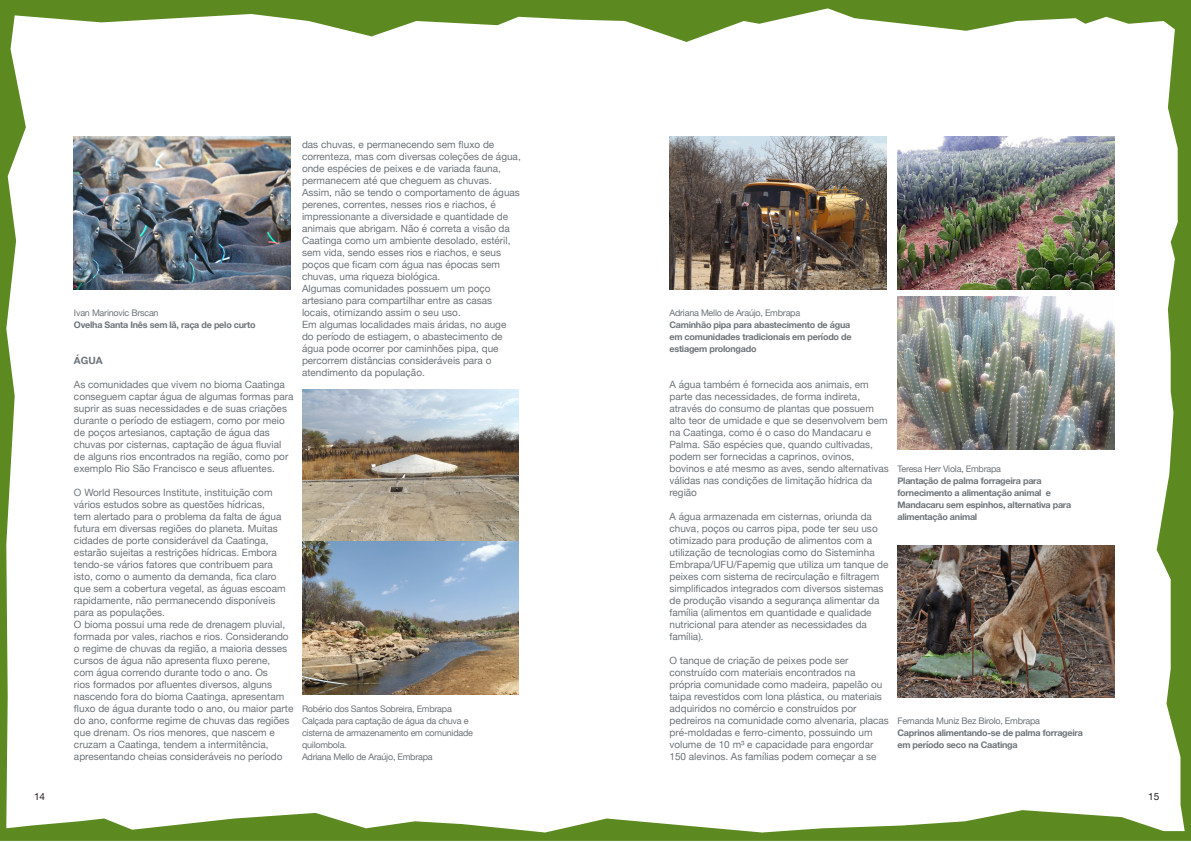
<style>
.page{position:relative;width:1191px;height:842px;background:#fff}
.page>*{position:absolute;margin:0;border:0;box-sizing:border-box;transform-origin:0 0}
.Para_chowmow{font:10px/12px "Helvetica Neue";color:#6e7479}
.t1{font:10px "Helvetica Neue";color:#231f20}
.Para_chowmow-2{font:700 10px "Helvetica Neue";color:#6e7479}
.quote{font:700 9px/12px "Helvetica Neue";letter-spacing:-.025em;color:#6e7479}
.quote-2{font:9px/12px "Helvetica Neue";letter-spacing:-.025em;color:#6e7479}
</style>
<div class="page">
<img style="left:0;top:0;width:1191px;height:841px">
<p class="quote-2" style="left:74px;top:308px;width:86px">Ivan Marinovic Brscan</p>
<p class="quote" style="left:74px;top:319px;width:183px">Ovelha Santa Inês sem lã, raça de pelo curto</p>
<p class="Para_chowmow-2" style="left:74px;top:353px;width:30px">ÁGUA</p>
<p class="Para_chowmow" style="left:74px;top:379px;width:221px">As comunidades que vivem no bioma Caatinga conseguem captar água de algumas formas para suprir as suas necessidades e de suas criações durante o período de estiagem, como por meio de poços artesianos, captação de água das chuvas por cisternas, captação de água fluvial de alguns rios encontrados na região, como por exemplo Rio São Francisco e seus afluentes.</p>
<p class="Para_chowmow" style="left:74px;top:487px;width:213px">O World Resources Institute, instituição com vários estudos sobre as questões hídricas,<br>tem alertado para o problema da falta de água futura em diversas regiões do planeta. Muitas cidades de porte considerável da Caatinga, estarão sujeitas a restrições hídricas. Embora tendo-se vários fatores que contribuem para isto, como o aumento da demanda, fica claro que sem a cobertura vegetal, as águas escoam rapidamente, não permanecendo disponíveis para as populações.</p>
<p class="Para_chowmow" style="left:74px;top:619px;width:221px">O bioma possui uma rede de drenagem pluvial, formada por vales, riachos e rios. Considerando o regime de chuvas da região, a maioria desses cursos de água não apresenta fluxo perene,<br>com água correndo durante todo o ano. Os<br>rios formados por afluentes diversos, alguns nascendo fora do bioma Caatinga, apresentam fluxo de água durante todo o ano, ou maior parte do ano, conforme regime de chuvas das regiões que drenam. Os rios menores, que nascem e cruzam a Caatinga, tendem a intermitência, apresentando cheias consideráveis no período</p>
<p class="Para_chowmow" style="left:302px;top:139px;width:220px">das chuvas, e permanecendo sem fluxo de correnteza, mas com diversas coleções de água, onde espécies de peixes e de variada fauna, permanecem até que cheguem as chuvas.<br>Assim, não se tendo o comportamento de águas perenes, correntes, nesses rios e riachos, é impressionante a diversidade e quantidade de animais que abrigam. Não é correta a visão da Caatinga como um ambiente desolado, estéril, sem vida, sendo esses rios e riachos, e seus poços que ficam com água nas épocas sem chuvas, uma riqueza biológica.</p>
<p class="Para_chowmow" style="left:302px;top:283px;width:192px">Algumas comunidades possuem um poço artesiano para compartilhar entre as casas locais, otimizando assim o seu uso.</p>
<p class="Para_chowmow" style="left:302px;top:319px;width:206px">Em algumas localidades mais áridas, no auge do período de estiagem, o abastecimento de água pode ocorrer por caminhões pipa, que percorrem distâncias consideráveis para o atendimento da população.</p>
<p class="quote-2" style="left:302px;top:704px;width:151px">Robério dos Santos Sobreira, Embrapa</p>
<p class="quote-2" style="left:302px;top:716px;width:173px">Calçada para captação de água da chuva e cisterna de armazenamento em comunidade quilombola.</p>
<p class="quote-2" style="left:302px;top:752px;width:132px">Adriana Mello de Araújo, Embrapa</p>
<p class="quote-2" style="left:669px;top:308px;width:132px">Adriana Mello de Araújo, Embrapa</p>
<p class="quote" style="left:669px;top:319px;width:184px">Caminhão pipa para abastecimento de água em comunidades tradicionais em período de estiagem prolongado</p>
<p class="Para_chowmow" style="left:669px;top:379px;width:221px">A água também é fornecida aos animais, em parte das necessidades, de forma indireta, através do consumo de plantas que possuem alto teor de umidade e que se desenvolvem bem na Caatinga, como é o caso do Mandacaru e Palma. São espécies que, quando cultivadas, podem ser fornecidas a caprinos, ovinos, bovinos e até mesmo as aves, sendo alternativas válidas nas condições de limitação hídrica da região</p>
<p class="Para_chowmow" style="left:669px;top:511px;width:220px">A água armazenada em cisternas, oriunda da chuva, poços ou carros pipa, pode ter seu uso otimizado para produção de alimentos com a utilização de tecnologias como do Sisteminha Embrapa/UFU/Fapemig que utiliza um tanque de peixes com sistema de recirculação e filtragem simplificados integrados com diversos sistemas de produção visando a segurança alimentar da família (alimentos em quantidade e qualidade nutricional para atender as necessidades da família).</p>
<p class="Para_chowmow" style="left:669px;top:655px;width:221px">O tanque de criação de peixes pode ser construído com materiais encontrados na própria comunidade como madeira, papelão ou taipa revestidos com lona plástica, ou materiais adquiridos no comércio e construídos por pedreiros na comunidade como alvenaria, placas pré-moldadas e ferro-cimento, possuindo um volume de 10 m³ e capacidade para engordar 150 alevinos. As famílias podem começar a se</p>
<p class="quote-2" style="left:897px;top:464px;width:105px">Teresa Herr Viola, Embrapa</p>
<p class="quote" style="left:897px;top:475px;width:175px">Plantação de palma forrageira para fornecimento a alimentação animal e Mandacaru sem espinhos, alternativa para alimentação animal</p>
<p class="quote-2" style="left:897px;top:716px;width:144px">Fernanda Muniz Bez Birolo, Embrapa</p>
<p class="quote" style="left:897px;top:727px;width:187px">Caprinos alimentando-se de palma forrageira em período seco na Caatinga</p>
<p class="t1" style="left:34px;top:789px;width:13px">14</p>
<p class="t1" style="left:1148px;top:789px;width:13px">15</p>
</div>
